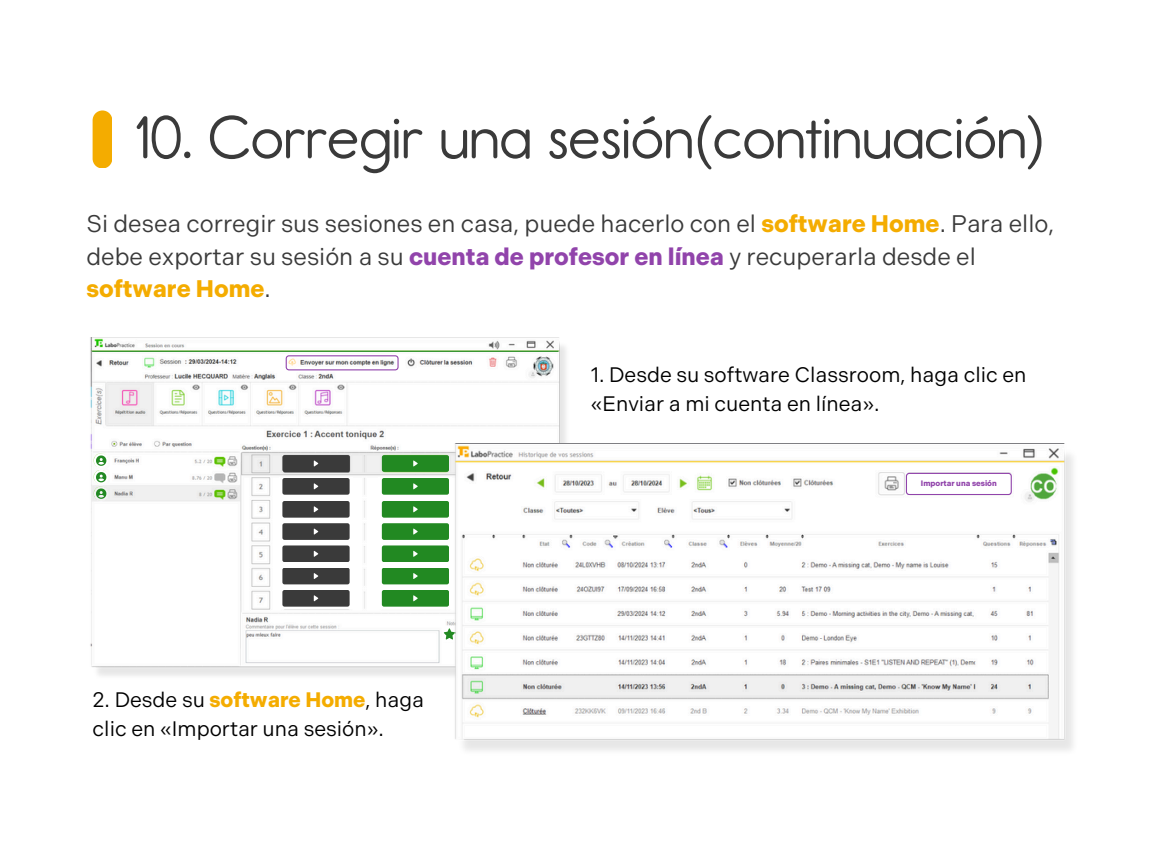
<style>
.page{position:relative;width:1152px;height:864px;background:#fff}
.page>*{position:absolute;margin:0;border:0;box-sizing:border-box;transform-origin:0 0}
.t1{font:60px "Report Rg";color:#3a3a3a}
.t2{font:24px/32.7px "Indivisible";color:#3a3a3a}
.t3{font:21px/29.2px "Indivisible";color:#000}
.t4{font:700 7.95px "Indivisible";color:#9144ab}
.s1{font-weight:700;color:#f4ac00}
.s2{font-weight:700;color:#9144ab}
</style>
<div class="page">
<svg style="left:93px;top:110px;width:19px;height:58px"></svg>
<img style="left:90px;top:338px;width:476px;height:338px">
<hr style="left:92px;top:351px;width:466px;height:1px;background:#228922">
<div style="left:378px;top:477px;width:74px;height:132px;background:#fff"></div>
<div style="left:279px;top:477px;width:74px;height:132px;background:#fff"></div>
<div style="left:442px;top:626px;width:60px;height:16px;background:#fff"></div>
<svg style="left:382px;top:455px;width:61px;height:17px"></svg>
<svg style="left:282px;top:455px;width:68px;height:17px"></svg>
<svg style="left:382px;top:478px;width:61px;height:17px"></svg>
<svg style="left:282px;top:478px;width:68px;height:17px"></svg>
<svg style="left:382px;top:501px;width:61px;height:61px"></svg>
<svg style="left:282px;top:501px;width:68px;height:61px"></svg>
<svg style="left:382px;top:568px;width:61px;height:16px"></svg>
<svg style="left:282px;top:568px;width:68px;height:16px"></svg>
<svg style="left:382px;top:590px;width:61px;height:17px"></svg>
<svg style="left:282px;top:590px;width:68px;height:17px"></svg>
<svg style="left:94px;top:453px;width:15px;height:48px"></svg>
<img style="left:443px;top:443px;width:630px;height:308px">
<svg style="left:906px;top:473px;width:106px;height:22px"></svg>
<svg style="left:286px;top:355px;width:113px;height:15px"></svg>
<p class="t1" style="left:137px;top:102px;width:910px">10. Corregir una sesión(continuación)</p>
<h2 class="t2" style="left:86px;top:207px;width:969px">Si desea corregir sus sesiones en casa, puede hacerlo con el <span class="s1">software Home</span>. Para ello, debe exportar su sesión a su <span class="s2">cuenta de profesor en línea</span> y recuperarla desde el <span class="s1">software Home</span>.</h2>
<h1 class="t3" style="left:591px;top:360px;width:437px">1. Desde su software Classroom, haga clic en «Enviar a mi cuenta en línea».</h1>
<p class="t3" style="left:93px;top:685px;width:333px">2. Desde su <span class="s1">software Home</span>, haga clic en «Importar una sesión».</p>
<p class="t4" style="left:921px;top:479px;width:77px">Importar una sesión</p>
</div>
